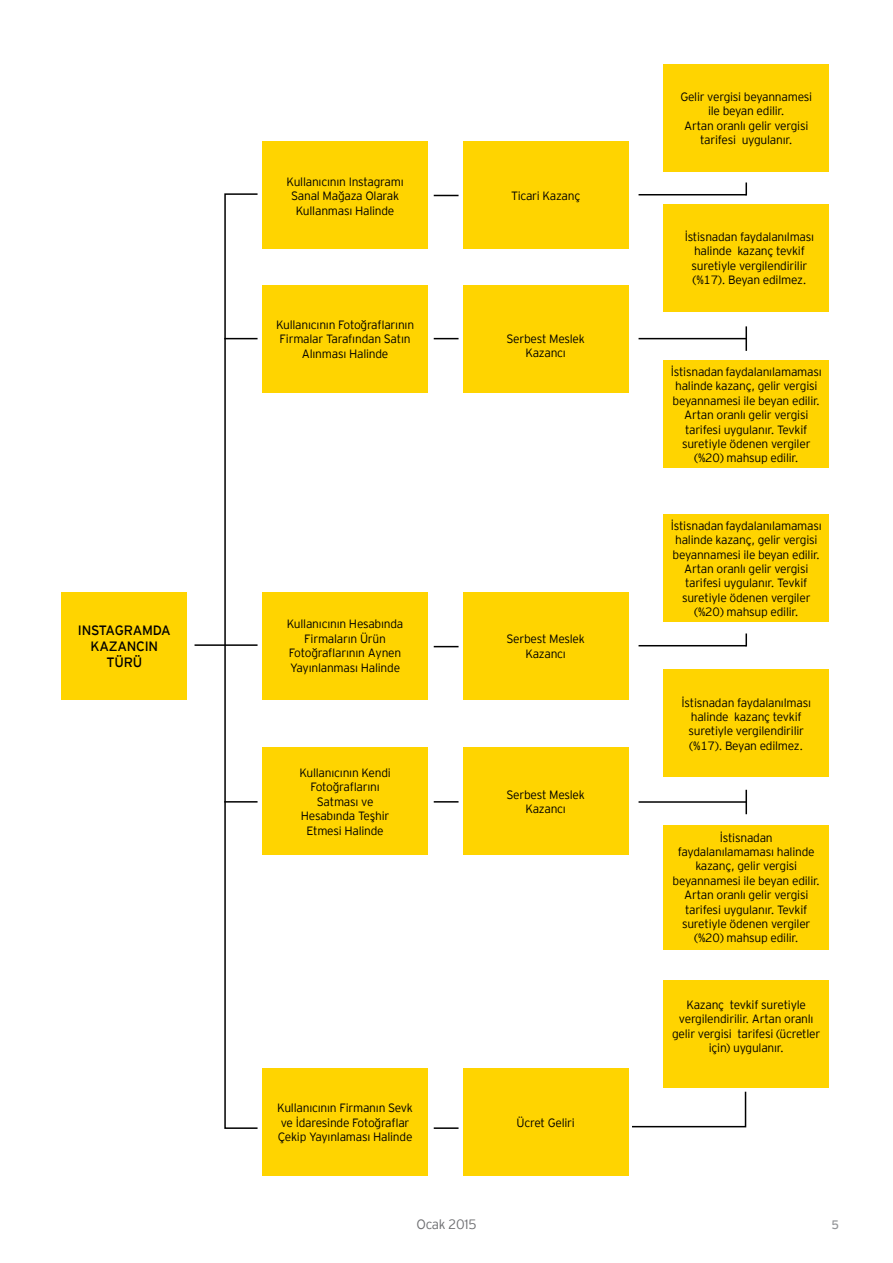
<style>
.page{position:relative;width:893px;height:1263px;background:#fff}
.page>*{position:absolute;margin:0;border:0;box-sizing:border-box;transform-origin:0 0}
.t1{font:13.5px/16.2px "EY Interstate";letter-spacing:-.02em;color:#000;text-align:center}
.t2{font:300 13.5px "EY Interstate";letter-spacing:-.02em;color:#6d6e71}
.t3{font:12.3px "EY Interstate";color:#939598}
.t4{font:300 12px/14.4px "EY Interstate";letter-spacing:-.02em;color:#000;text-align:center}
</style>
<div class="page">
<div style="left:663px;top:980px;width:166px;height:108px;background:#ffd400"></div>
<div style="left:262px;top:142px;width:166px;height:107px;background:#ffd400"></div>
<div style="left:463px;top:142px;width:166px;height:107px;background:#ffd400"></div>
<div style="left:62px;top:592px;width:125px;height:108px;background:#ffd400"></div>
<div style="left:663px;top:514px;width:166px;height:108px;background:#ffd400"></div>
<div style="left:663px;top:64px;width:166px;height:107px;background:#ffd400"></div>
<div style="left:262px;top:285px;width:166px;height:107px;background:#ffd400"></div>
<div style="left:463px;top:285px;width:166px;height:107px;background:#ffd400"></div>
<div style="left:663px;top:204px;width:166px;height:108px;background:#ffd400"></div>
<div style="left:663px;top:361px;width:166px;height:107px;background:#ffd400"></div>
<div style="left:262px;top:592px;width:166px;height:108px;background:#ffd400"></div>
<div style="left:463px;top:592px;width:166px;height:108px;background:#ffd400"></div>
<div style="left:463px;top:747px;width:166px;height:108px;background:#ffd400"></div>
<div style="left:262px;top:747px;width:166px;height:108px;background:#ffd400"></div>
<div style="left:663px;top:670px;width:166px;height:107px;background:#ffd400"></div>
<div style="left:663px;top:825px;width:166px;height:125px;background:#ffd400"></div>
<div style="left:262px;top:1068px;width:166px;height:108px;background:#ffd400"></div>
<div style="left:463px;top:1068px;width:166px;height:108px;background:#ffd400"></div>
<div style="left:224px;top:193px;width:34px;height:936px;border:2px solid #000"></div>
<hr style="left:224px;top:338px;width:34px;height:1px;background:#000">
<hr style="left:224px;top:801px;width:34px;height:1px;background:#000">
<hr style="left:195px;top:644px;width:63px;height:2px;background:#000">
<svg style="left:434px;top:801px;width:25px;height:1px"></svg>
<hr style="left:434px;top:1127px;width:25px;height:2px;background:#000">
<svg style="left:434px;top:646px;width:25px;height:1px"></svg>
<svg style="left:434px;top:338px;width:25px;height:1px"></svg>
<svg style="left:434px;top:195px;width:25px;height:1px"></svg>
<svg style="left:632px;top:1091px;width:115px;height:37px"></svg>
<hr style="left:639px;top:801px;width:107px;height:2px;background:#000">
<hr style="left:745px;top:790px;width:2px;height:24px;background:#000">
<hr style="left:639px;top:645px;width:107px;height:1px;background:#000">
<svg style="left:745px;top:633px;width:2px;height:13px"></svg>
<hr style="left:639px;top:194px;width:107px;height:1px;background:#000">
<svg style="left:745px;top:182px;width:2px;height:13px"></svg>
<hr style="left:639px;top:338px;width:107px;height:1px;background:#000">
<hr style="left:745px;top:326px;width:2px;height:25px;background:#000">
<p class="t1" style="left:78px;top:621px;width:94px">INSTAGRAMDA<br>KAZANCIN<br>TÜRÜ</p>
<p class="t4" style="left:287px;top:174px;width:119px">Kullanıcının Instagramı<br>Sanal Mağaza Olarak<br>Kullanması Halinde</p>
<p class="t4" style="left:276px;top:317px;width:140px">Kullanıcının Fotoğraflarının<br>Firmalar Tarafından Satın<br>Alınması Halinde</p>
<p class="t4" style="left:287px;top:616px;width:118px">Kullanıcının Hesabında<br>Firmaların Ürün<br>Fotoğraflarının Aynen<br>Yayınlanması Halinde</p>
<p class="t4" style="left:299px;top:765px;width:93px">Kullanıcının Kendi<br>Fotoğraflarını<br>Satması ve<br>Hesabında Teşhir<br>Etmesi Halinde</p>
<p class="t4" style="left:277px;top:1100px;width:137px;text-align:left">Kullanıcının Firmanın Sevk ve İdaresinde Fotoğraflar<br>Çekip Yayınlaması Halinde</p>
<p class="t4" style="left:511px;top:188px;width:71px">Ticari Kazanç</p>
<p class="t4" style="left:506px;top:330px;width:80px">Serbest Meslek<br>Kazancı</p>
<p class="t4" style="left:506px;top:631px;width:80px">Serbest Meslek<br>Kazancı</p>
<p class="t4" style="left:506px;top:786px;width:80px">Serbest Meslek<br>Kazancı</p>
<p class="t4" style="left:517px;top:1114px;width:60px">Ücret Geliri</p>
<p class="t4" style="left:680px;top:89px;width:133px">Gelir vergisi beyannamesi ile beyan edilir.<br>Artan oranlı gelir vergisi tarifesi uygulanır.</p>
<p class="t4" style="left:685px;top:229px;width:131px">İstisnadan faydalanılması halinde kazanç tevkif suretiyle vergilendirilir (%17). Beyan edilmez.</p>
<p class="t4" style="left:671px;top:364px;width:152px">İstisnadan faydalanılamaması halinde kazanç, gelir vergisi beyannamesi ile beyan edilir.<br>Artan oranlı gelir vergisi tarifesi uygulanır. Tevkif suretiyle ödenen vergiler (%20) mahsup edilir.</p>
<p class="t4" style="left:671px;top:518px;width:152px">İstisnadan faydalanılamaması halinde kazanç, gelir vergisi beyannamesi ile beyan edilir.<br>Artan oranlı gelir vergisi tarifesi uygulanır. Tevkif suretiyle ödenen vergiler (%20) mahsup edilir.</p>
<p class="t4" style="left:681px;top:694px;width:131px">İstisnadan faydalanılması halinde kazanç tevkif suretiyle vergilendirilir (%17). Beyan edilmez.</p>
<p class="t4" style="left:673px;top:829px;width:149px">İstisnadan faydalanılamaması halinde kazanç, gelir vergisi beyannamesi ile beyan edilir.<br>Artan oranlı gelir vergisi tarifesi uygulanır. Tevkif suretiyle ödenen vergiler (%20) mahsup edilir.</p>
<p class="t4" style="left:672px;top:997px;width:150px">Kazanç tevkif suretiyle vergilendirilir. Artan oranlı gelir vergisi tarifesi (ücretler için) uygulanır.</p>
<p class="t2" style="left:416px;top:1215px;width:62px">Ocak 2015</p>
<p class="t3" style="left:831px;top:1215px;width:9px">5</p>
</div>
